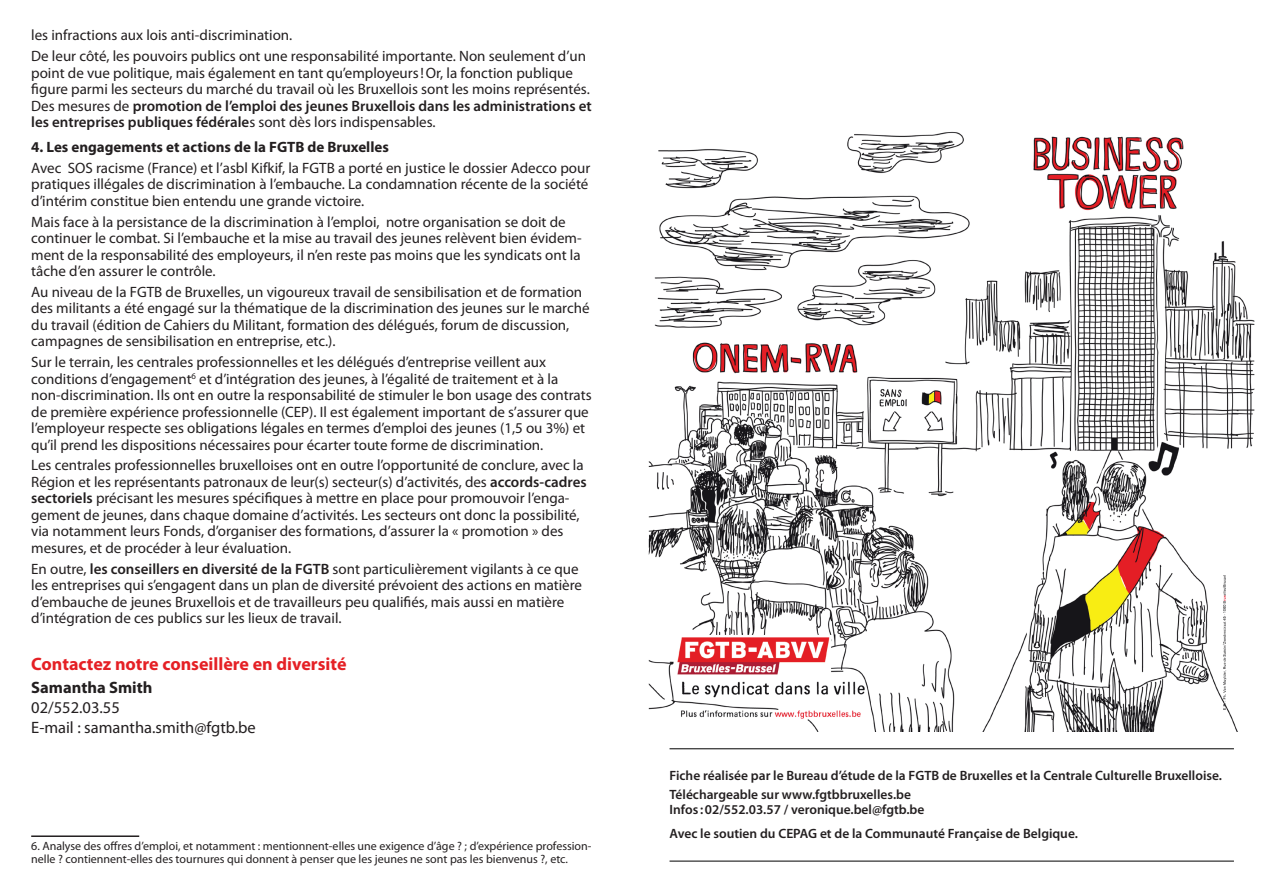
<style>
.page{position:relative;width:1263px;height:893px;background:#fff}
.page>*{position:absolute;margin:0;border:0;box-sizing:border-box;transform-origin:0 0}
.t1{font:700 18px "Myriad Pro";color:#e52025}
.t2{font:16.5px/19.8px "Myriad Pro";color:#231f20}
.t3{font:700 16.5px "Myriad Pro";color:#231f20}
.t4{font:15px/16.5px "Myriad Pro";color:#231f20}
.t5{font:700 15px "Myriad Pro";color:#231f20}
.t6{font:600 13.5px/19.2px "Myriad Pro";color:#231f20}
.t7{font:12px/13.5px "Myriad Pro";color:#231f20}
.s1{font-weight:600}
</style>
<div class="page">
<hr style="left:31px;top:835px;width:108px;height:2px;background:#231f20">
<hr style="left:669px;top:748px;width:565px;height:1px;background:#000">
<hr style="left:669px;top:861px;width:565px;height:1px;background:#000">
<img style="left:648px;top:131px;width:607px;height:600px">
<p class="t4" style="left:31px;top:25px;width:556px;line-height:20.7px">les infractions aux lois anti-discrimination.<br>De leur côté, les pouvoirs publics ont une responsabilité importante. Non seulement d’un</p>
<p class="t4" style="left:31px;top:64px;width:562px">point de vue politique, mais également en tant qu’employeurs!Or, la fonction publique figure parmi les secteurs du marché du travail où les Bruxellois sont les moins représentés.<br>Des mesures de <span class="s1">promotion de l’emploi des jeunes Bruxellois dans les administrations et les entreprises publiques fédérale</span>s sont dès lors indispensables.</p>
<p class="t5" style="left:31px;top:137px;width:359px">4. Les engagements et actions de la FGTB de Bruxelles</p>
<p class="t4" style="left:31px;top:159px;width:561px;text-align:justify">Avec SOS racisme (France) et l’asbl Kifkif, la FGTB a porté en justice le dossier Adecco pour pratiques illégales de discrimination à l’embauche. La condamnation récente de la société d’intérim constitue bien entendu une grande victoire.</p>
<p class="t4" style="left:31px;top:213px;width:552px">Mais face à la persistance de la discrimination à l’emploi, notre organisation se doit de continuer le combat. Si l’embauche et la mise au travail des jeunes relèvent bien évidem&shy;ment de la responsabilité des employeurs, il n’en reste pas moins que les syndicats ont la tâche d’en assurer le contrôle.</p>
<p class="t4" style="left:31px;top:283px;width:560px">Au niveau de la FGTB de Bruxelles, un vigoureux travail de sensibilisation et de formation des militants a été engagé sur la thématique de la discrimination des jeunes sur le marché du travail (édition de Cahiers du Militant, formation des délégués, forum de discussion, campagnes de sensibilisation en entreprise, etc.).</p>
<p class="t4" style="left:31px;top:353px;width:562px">Sur le terrain, les centrales professionnelles et les délégués d’entreprise veillent aux conditions d’engagement<sup>6</sup> et d’intégration des jeunes, à l’égalité de traitement et à la non-discrimination. Ils ont en outre la responsabilité de stimuler le bon usage des contrats de première expérience professionnelle (CEP). Il est également important de s’assurer que l’employeur respecte ses obligations légales en termes d’emploi des jeunes (1,5 ou 3%) et qu’il prend les dispositions nécessaires pour écarter toute forme de discrimination.</p>
<p class="t4" style="left:31px;top:457px;width:557px">Les centrales professionnelles bruxelloises ont en outre l’opportunité de conclure, avec la Région et les représentants patronaux de leur(s) secteur(s) d’activités, des <span class="s1">accords-cadres sectoriels</span> précisant les mesures spécifiques à mettre en place pour promouvoir l’enga&shy;gement de jeunes, dans chaque domaine d’activités. Les secteurs ont donc la possibilité, via notamment leurs Fonds, d’organiser des formations, d’assurer la « promotion » des mesures, et de procéder à leur évaluation.</p>
<p class="t4" style="left:31px;top:560px;width:552px">En outre, <span class="s1">les conseillers en diversité de la FGTB</span> sont particulièrement vigilants à ce que les entreprises qui s’engagent dans un plan de diversité prévoient des actions en matière d’embauche de jeunes Bruxellois et de travailleurs peu qualifiés, mais aussi en matière d’intégration de ces publics sur les lieux de travail.</p>
<p class="t1" style="left:31px;top:652px;width:317px">Contactez notre conseillère en diversité</p>
<p class="t3" style="left:31px;top:677px;width:123px">Samantha Smith</p>
<p class="t2" style="left:31px;top:697px;width:226px">02/552.03.55<br>E-mail : samantha.smith@fgtb.be</p>
<p class="t7" style="left:31px;top:839px;width:562px">6. Analyse des offres d’emploi, et notamment : mentionnent-elles une exigence d’âge ? ; d’expérience profession&shy;nelle ? contiennent-elles des tournures qui donnent à penser que les jeunes ne sont pas les bienvenus ?, etc.</p>
<p class="t6" style="left:669px;top:766px;width:554px">Fiche réalisée par le Bureau d’étude de la FGTB de Bruxelles et la Centrale Culturelle Bruxelloise.<br>Téléchargeable sur www.fgtbbruxelles.be</p>
<p class="t6" style="left:669px;top:798px;width:410px;line-height:23.5px">Infos :02/552.03.57 / veronique.bel@fgtb.be<br>Avec le soutien du CEPAG et de la Communauté Française de Belgique.</p>
</div>
